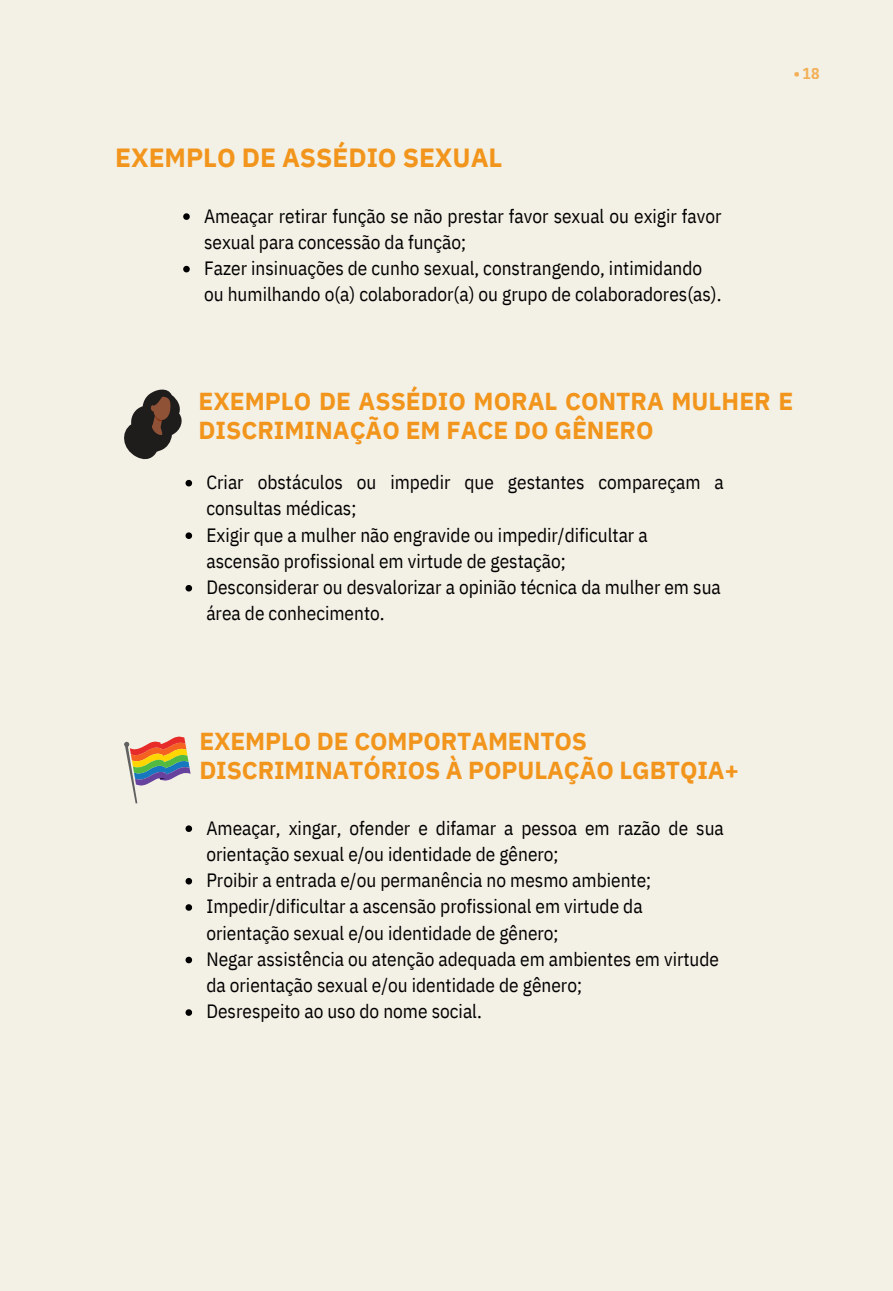
<style>
.page{position:relative;width:893px;height:1291px;background:#fff}
.page>*{position:absolute;margin:0;border:0;box-sizing:border-box;transform-origin:0 0}
.t1{font:700 26.25px "IBM Plex Sans";letter-spacing:-.005em;color:#f2951c}
.t2{font:700 24.5px/28.9px "IBM Plex Sans";letter-spacing:-.005em;color:#f2951c}
.t3{font:19.25px/26.2px "IBM Plex Sans Cond";color:#000}
.t4{font:700 15.75px "IBM Plex Sans Cond";color:#f29419}
</style>
<div class="page">
<div style="left:0;top:0;width:892px;height:1290px;background:#f3f0e5"></div>
<svg style="left:124px;top:389px;width:58px;height:70px"></svg>
<svg style="left:124px;top:736px;width:66px;height:67px"></svg>
<svg style="left:185px;top:480px;width:7px;height:6px"></svg>
<svg style="left:185px;top:532px;width:7px;height:7px"></svg>
<svg style="left:185px;top:585px;width:7px;height:6px"></svg>
<svg style="left:183px;top:213px;width:7px;height:7px"></svg>
<svg style="left:183px;top:266px;width:7px;height:6px"></svg>
<svg style="left:185px;top:825px;width:7px;height:6px"></svg>
<svg style="left:185px;top:878px;width:7px;height:6px"></svg>
<svg style="left:185px;top:904px;width:7px;height:6px"></svg>
<svg style="left:185px;top:956px;width:7px;height:7px"></svg>
<svg style="left:185px;top:1009px;width:7px;height:6px"></svg>
<h1 class="t1" style="left:115px;top:140px;width:388px">EXEMPLO DE ASSÉDIO SEXUAL</h1>
<h2 class="t3" style="left:204px;top:202px;width:519px">Ameaçar retirar função se não prestar favor sexual ou exigir favor sexual para concessão da função;</h2>
<p class="t3" style="left:204px;top:255px;width:519px">Fazer insinuações de cunho sexual, constrangendo, intimidando ou humilhando o(a) colaborador(a) ou grupo de colaboradores(as).</p>
<p class="t4" style="left:793px;top:63px;width:28px">•18</p>
<p class="t2" style="left:198px;top:387px;width:596px">EXEMPLO DE ASSÉDIO MORAL CONTRA MULHER E<br>DISCRIMINAÇÃO EM FACE DO GÊNERO</p>
<h1 class="t3" style="left:206px;top:468px;width:519px">Criar obstáculos ou impedir que gestantes compareçam a consultas médicas;</h1>
<p class="t3" style="left:206px;top:521px;width:443px">Exigir que a mulher não engravide ou impedir/dificultar a ascensão profissional em virtude de gestação;</p>
<p class="t3" style="left:206px;top:573px;width:516px">Desconsiderar ou desvalorizar a opinião técnica da mulher em sua</p>
<p class="t3" style="left:206px;top:600px;width:180px">área de conhecimento.</p>
<p class="t2" style="left:199px;top:726px;width:541px">EXEMPLO DE COMPORTAMENTOS<br>DISCRIMINATÓRIOS À POPULAÇÃO LGBTQIA+</p>
<h1 class="t3" style="left:206px;top:814px;width:519px">Ameaçar, xingar, ofender e difamar a pessoa em razão de sua orientação sexual e/ou identidade de gênero;</h1>
<p class="t3" style="left:206px;top:866px;width:446px">Proibir a entrada e/ou permanência no mesmo ambiente;</p>
<p class="t3" style="left:206px;top:892px;width:438px">Impedir/dificultar a ascensão profissional em virtude da orientação sexual e/ou identidade de gênero;</p>
<p class="t3" style="left:206px;top:945px;width:514px">Negar assistência ou atenção adequada em ambientes em virtude da orientação sexual e/ou identidade de gênero;</p>
<p class="t3" style="left:206px;top:997px;width:277px">Desrespeito ao uso do nome social.</p>
</div>
